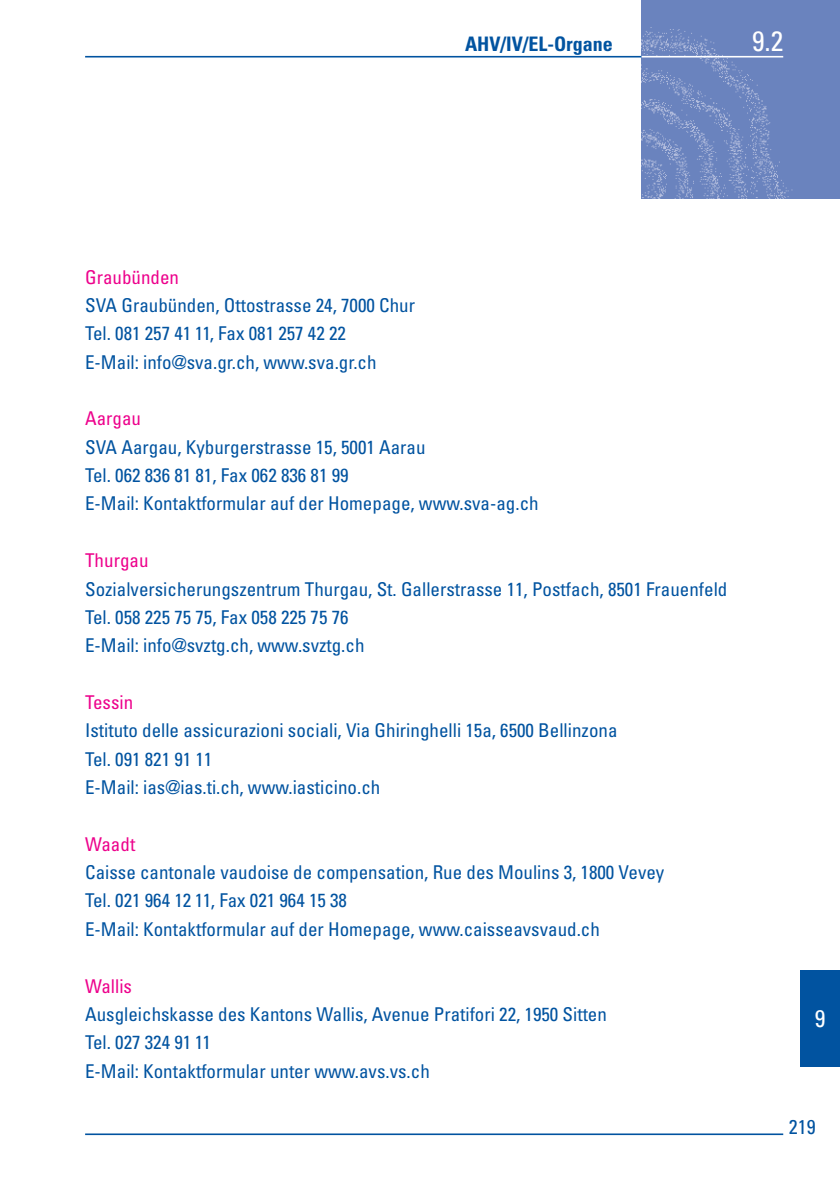
<style>
.page{position:relative;width:840px;height:1191px;background:#fff}
.page>*{position:absolute;margin:0;border:0;box-sizing:border-box;transform-origin:0 0}
.t1{font:condensed 28px "Univers LT Std";color:#fff}
.t2{font:condensed 24px "Univers LT Std";color:#fff}
.t3{font:700 condensed 20px "Univers LT Std";color:#0153a0}
.t4{font:condensed 20px "Univers LT Std";color:#0153a0}
.t5{font:condensed 19px/28.4px "Univers LT Std";color:#0153a0}
.t6{font:condensed 19px "Univers LT Std";color:#ed028c}
</style>
<div class="page">
<img style="left:641px;top:0;width:198px;height:198px">
<hr style="left:641px;top:56px;width:141px;height:1px;background:#fff">
<hr style="left:85px;top:56px;width:556px;height:1px;background:#0153a0">
<hr style="left:85px;top:1133px;width:697px;height:2px;background:#0153a0">
<div style="left:799px;top:969px;width:40px;height:97px;background:#0153a0"></div>
<p class="t3" style="left:465px;top:32px;width:149px">AHV/IV/EL-Organe</p>
<h1 class="t1" style="left:751px;top:23px;width:33px">9.2</h1>
<p class="t6" style="left:85px;top:265px;width:95px">Graubünden</p>
<p class="t5" style="left:85px;top:291px;width:331px">SVA Graubünden, Ottostrasse 24, 7000 Chur<br>Tel. 081 257 41 11, Fax 081 257 42 22<br>E-Mail: info@sva.gr.ch, www.sva.gr.ch</p>
<p class="t6" style="left:85px;top:406px;width:57px">Aargau</p>
<p class="t5" style="left:85px;top:432px;width:455px">SVA Aargau, Kyburgerstrasse 15, 5001 Aarau<br>Tel. 062 836 81 81, Fax 062 836 81 99<br>E-Mail: Kontaktformular auf der Homepage, www.sva-ag.ch</p>
<p class="t6" style="left:85px;top:548px;width:65px">Thurgau</p>
<p class="t5" style="left:85px;top:574px;width:643px">Sozialversicherungszentrum Thurgau, St. Gallerstrasse 11, Postfach, 8501 Frauenfeld<br>Tel. 058 225 75 75, Fax 058 225 75 76<br>E-Mail: info@svztg.ch, www.svztg.ch</p>
<p class="t6" style="left:85px;top:690px;width:50px">Tessin</p>
<p class="t5" style="left:85px;top:716px;width:533px">Istituto delle assicurazioni sociali, Via Ghiringhelli 15a, 6500 Bellinzona<br>Tel. 091 821 91 11<br>E-Mail: ias@ias.ti.ch, www.iasticino.ch</p>
<p class="t6" style="left:85px;top:832px;width:52px">Waadt</p>
<p class="t5" style="left:85px;top:858px;width:580px">Caisse cantonale vaudoise de compensation, Rue des Moulins 3, 1800 Vevey<br>Tel. 021 964 12 11, Fax 021 964 15 38<br>E-Mail: Kontaktformular auf der Homepage, www.caisseavsvaud.ch</p>
<p class="t6" style="left:85px;top:973px;width:48px">Wallis</p>
<p class="t5" style="left:85px;top:999px;width:523px">Ausgleichskasse des Kantons Wallis, Avenue Pratifori 22, 1950 Sitten<br>Tel. 027 324 91 11<br>E-Mail: Kontaktformular unter www.avs.vs.ch</p>
<p class="t2" style="left:814px;top:1003px;width:12px">9</p>
<p class="t4" style="left:788px;top:1114px;width:28px">219</p>
</div>
